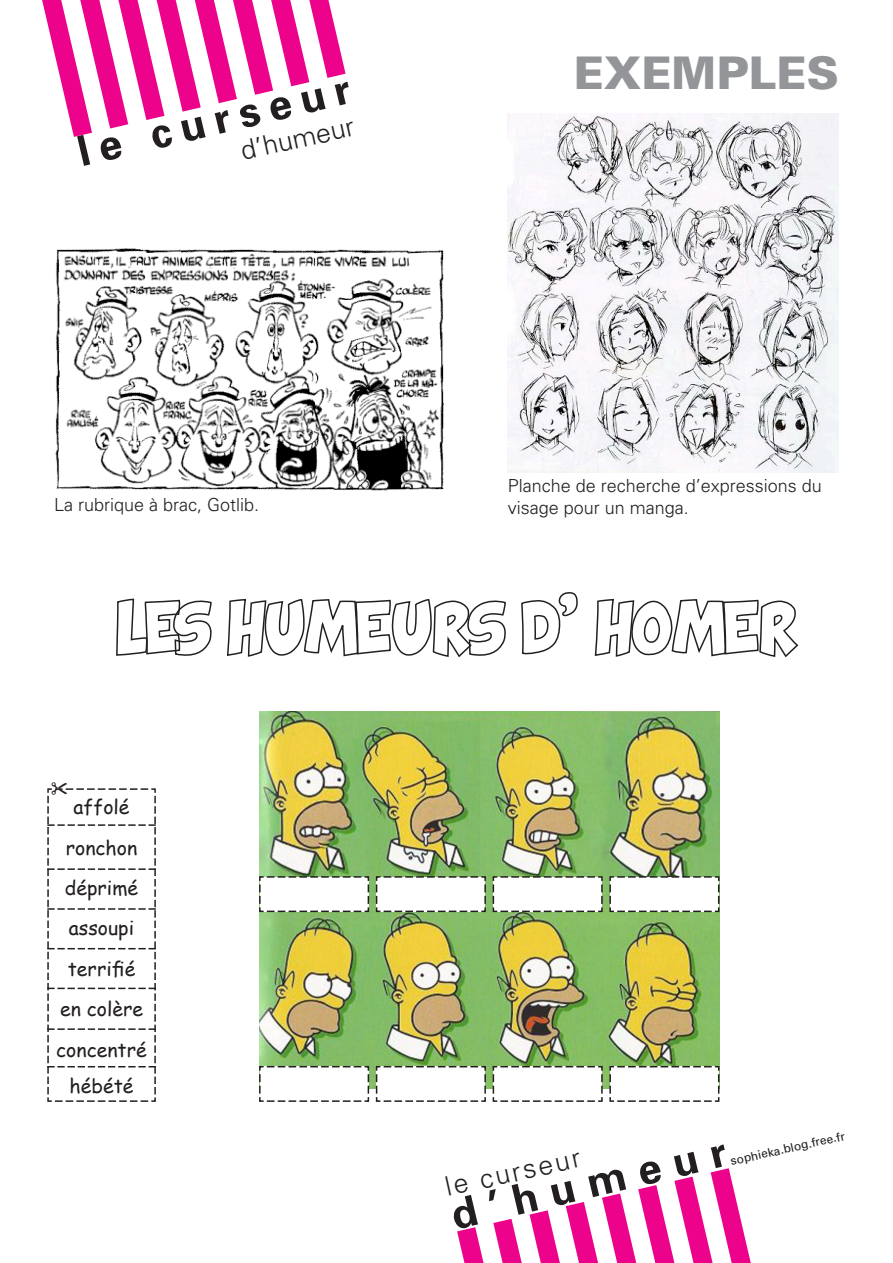
<style>
.page{position:relative;width:893px;height:1263px;background:#fff}
.page>*{position:absolute;margin:0;border:0;box-sizing:border-box;transform-origin:0 0}
.t1{font:900 45px "Univers";color:#939598}
.t2{font:700 42px "Univers";color:#231f20}
.t3{font:300 27px "Univers";color:#231f20}
.t4{font:19.5px "Comic Sans MS";color:#231f20}
.t5{font:300 18px/21.6px "Univers";color:#231f20}
.t6{font:12px "Univers";color:#231f20}
</style>
<div class="page">
<svg style="left:42px;top:0;width:500px;height:276px"></svg>
<svg style="left:457px;top:1029px;width:294px;height:234px"></svg>
<img style="left:54px;top:249px;width:390px;height:242px">
<img style="left:508px;top:114px;width:331px;height:358px">
<img style="left:259px;top:711px;width:460px;height:377px">
<svg style="left:116px;top:598px;width:96px;height:58px"></svg>
<svg style="left:226px;top:598px;width:280px;height:60px"></svg>
<svg style="left:521px;top:592px;width:57px;height:62px"></svg>
<svg style="left:594px;top:598px;width:205px;height:60px"></svg>
<svg style="left:259px;top:875px;width:344px;height:38px"></svg>
<svg style="left:259px;top:1065px;width:344px;height:37px"></svg>
<svg style="left:609px;top:875px;width:111px;height:38px"></svg>
<svg style="left:609px;top:1065px;width:111px;height:37px"></svg>
<svg style="left:47px;top:788px;width:109px;height:314px"></svg>
<h2 class="t2" style="left:72px;top:125px;width:281px;rotate:-13deg">le curseur</h2>
<h3 class="t3" style="left:238px;top:134px;width:117px;rotate:-12deg">d’humeur</h3>
<p class="t1" style="left:574px;top:45px;width:267px">EXEMPLES</p>
<p class="t5" style="left:54px;top:494px;width:207px">La rubrique à brac, Gotlib.</p>
<p class="t4" style="left:74px;top:793px;width:58px">affolé</p>
<p class="t4" style="left:66px;top:833px;width:73px">ronchon</p>
<p class="t4" style="left:65px;top:873px;width:75px">déprimé</p>
<p class="t4" style="left:69px;top:914px;width:67px">assoupi</p>
<p class="t4" style="left:68px;top:954px;width:69px">terrifié</p>
<p class="t4" style="left:60px;top:995px;width:85px">en colère</p>
<p class="t4" style="left:56px;top:1035px;width:92px">concentré</p>
<p class="t4" style="left:70px;top:1071px;width:66px">hébété</p>
<p class="t5" style="left:508px;top:475px;width:316px">Planche de recherche d’expressions du visage pour un manga.</p>
<p class="t6" style="left:729px;top:1153px;width:118px;rotate:-12deg">sophieka.blog.free.fr</p>
<h2 class="t2" style="left:445px;top:1188px;width:283px;rotate:-13deg">d’humeur</h2>
<h3 class="t3" style="left:442px;top:1170px;width:139px;rotate:-12deg">le curseur</h3>
</div>
